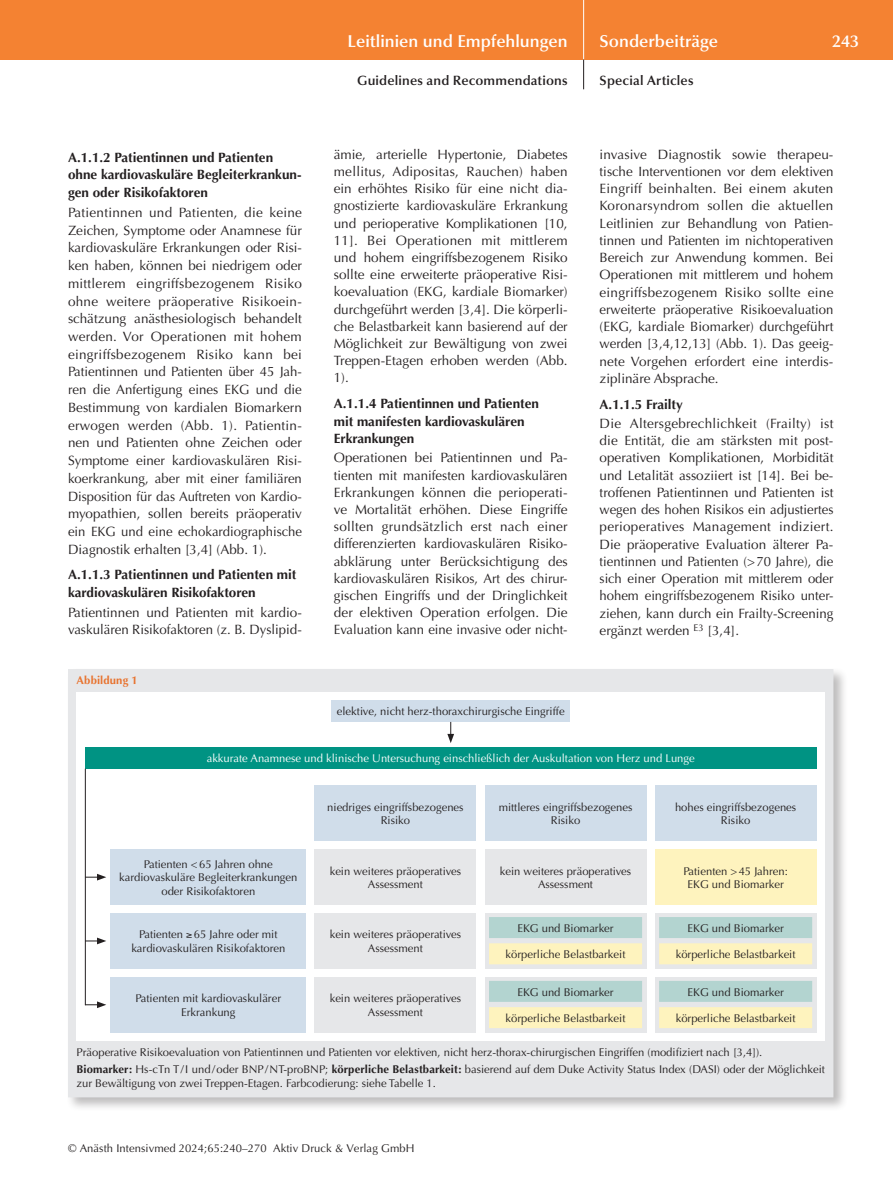
<style>
.page{position:relative;width:893px;height:1191px;background:#fff}
.page>*{position:absolute;margin:0;border:0;box-sizing:border-box;transform-origin:0 0}
.t1{font:600 17.25px "Optima";color:#fff}
.t2{font:13.5px/17.2px "Optima";color:#231f20}
.t3{font:700 13.5px/17.7px "Optima";color:#231f20}
.t4{font:600 13.5px "Optima";letter-spacing:.01em;color:#231f20}
.t5{font:11.25px/13.5px "Optima";color:#231f20;text-align:center}
.t6{font:11.25px "Optima";color:#fff}
.t7{font:700 11.25px "Optima";letter-spacing:.015em;color:#e8732f}
.s1{font-weight:700}
</style>
<div class="page">
<div style="left:0;top:0;width:893px;height:60px;background:#f48232"></div>
<hr style="left:583px;top:0;width:1px;height:60px;background:#fff">
<svg style="left:583px;top:60px;width:1px;height:29px"></svg>
<div style="left:66px;top:666px;width:782px;height:446px;background:#231f20;opacity:.3"></div>
<div style="left:68px;top:669px;width:765px;height:428px;background:#e6e7e9"></div>
<div style="left:77px;top:692px;width:748px;height:349px;background:#fff"></div>
<div style="left:332px;top:700px;width:238px;height:22px;background:#d0ddea"></div>
<div style="left:315px;top:785px;width:161px;height:56px;background:#d0ddea"></div>
<div style="left:315px;top:849px;width:161px;height:55px;background:#e6e7e9"></div>
<div style="left:485px;top:785px;width:161px;height:56px;background:#d0ddea"></div>
<div style="left:485px;top:849px;width:161px;height:55px;background:#e6e7e9"></div>
<div style="left:655px;top:785px;width:161px;height:56px;background:#d0ddea"></div>
<div style="left:655px;top:849px;width:161px;height:55px;background:#fef3be"></div>
<div style="left:315px;top:913px;width:161px;height:55px;background:#e6e7e9"></div>
<div style="left:485px;top:913px;width:161px;height:55px;background:#e6e7e9"></div>
<div style="left:489px;top:917px;width:153px;height:21px;background:#b3d4d0"></div>
<div style="left:489px;top:943px;width:153px;height:21px;background:#fef3be"></div>
<div style="left:655px;top:913px;width:161px;height:55px;background:#e6e7e9"></div>
<div style="left:659px;top:917px;width:153px;height:21px;background:#b3d4d0"></div>
<div style="left:659px;top:943px;width:153px;height:21px;background:#fef3be"></div>
<div style="left:315px;top:977px;width:161px;height:55px;background:#e6e7e9"></div>
<div style="left:111px;top:849px;width:195px;height:55px;background:#d0ddea"></div>
<div style="left:111px;top:913px;width:195px;height:55px;background:#d0ddea"></div>
<div style="left:111px;top:977px;width:195px;height:55px;background:#d0ddea"></div>
<div style="left:485px;top:977px;width:161px;height:55px;background:#e6e7e9"></div>
<div style="left:489px;top:980px;width:153px;height:21px;background:#b3d4d0"></div>
<div style="left:489px;top:1007px;width:153px;height:21px;background:#fef3be"></div>
<div style="left:655px;top:977px;width:161px;height:55px;background:#e6e7e9"></div>
<div style="left:659px;top:980px;width:153px;height:21px;background:#b3d4d0"></div>
<div style="left:659px;top:1007px;width:153px;height:21px;background:#fef3be"></div>
<div style="left:85px;top:747px;width:731px;height:21px;background:#009383"></div>
<svg style="left:447px;top:722px;width:7px;height:21px"></svg>
<svg style="left:86px;top:873px;width:20px;height:7px"></svg>
<svg style="left:86px;top:937px;width:20px;height:7px"></svg>
<svg style="left:85px;top:1001px;width:21px;height:7px"></svg>
<hr style="left:85px;top:768px;width:1px;height:237px;background:#231f20">
<p class="t3" style="left:68px;top:148px;width:235px">A.1.1.2 Patientinnen und Patienten ohne kardiovaskuläre Begleiterkrankun&shy;gen oder Risikofaktoren</p>
<p class="t2" style="left:68px;top:204px;width:235px;line-height:17.7px">Patientinnen und Patienten, die keine Zeichen, Symptome oder Anamnese für kardiovaskuläre Erkrankungen oder Risi&shy;ken haben, können bei niedrigem oder mittlerem eingriffsbezogenem Risiko ohne weitere präoperative Risikoein&shy;schätzung anästhesiologisch behandelt werden. Vor Operationen mit hohem eingriffsbezogenem Risiko kann bei Patientinnen und Patienten über 45 Jah&shy;ren die Anfertigung eines EKG und die Bestimmung von kardialen Biomarkern erwogen werden (Abb. 1). Patientin-- nen und Patienten ohne Zeichen oder Symptome einer kardiovaskulären Risi&shy;koerkrankung, aber mit einer familiären Disposition für das Auftreten von Kardio&shy;myopathien, sollen bereits präoperativ ein EKG und eine echokardiographische Diagnostik erhalten [3,4] (Abb. 1).</p>
<p class="t3" style="left:68px;top:566px;width:230px">A.1.1.3 Patientinnen und Patienten mit kardiovaskulären Risikofaktoren</p>
<p class="t2" style="left:68px;top:604px;width:235px">Patientinnen und Patienten mit kardio&shy;vaskulären Risikofaktoren (z. B. Dyslipid-</p>
<p class="t7" style="left:77px;top:673px;width:63px">Abbildung 1</p>
<p class="t1" style="left:348px;top:31px;width:222px">Leitlinien und Empfehlungen</p>
<p class="t4" style="left:357px;top:73px;width:212px">Guidelines and Recommendations</p>
<p class="t2" style="left:334px;top:146px;width:235px;text-align:justify">ämie, arterielle Hypertonie, Diabetes mellitus, Adipositas, Rauchen) haben ein erhöhtes Risiko für eine nicht dia&shy;gnostizierte kardiovaskuläre Erkrankung und perioperative Komplikationen [10, 11]. Bei Operationen mit mittlerem und hohem eingriffsbezogenem Risiko sollte eine erweiterte präoperative Risi&shy;koevaluation (EKG, kardiale Biomarker) durchgeführt werden [3,4]. Die körperli&shy;che Belastbarkeit kann basierend auf der Möglichkeit zur Bewältigung von zwei Treppen-Etagen erhoben werden (Abb.<br>1).</p>
<p class="t3" style="left:334px;top:395px;width:207px">A.1.1.4 Patientinnen und Patienten mit manifesten kardiovaskulären<br>Erkrankungen</p>
<p class="t2" style="left:334px;top:449px;width:235px">Operationen bei Patientinnen und Pa&shy;tienten mit manifesten kardiovaskulären Erkrankungen können die perioperati-- ve Mortalität erhöhen. Diese Eingriffe sollten grundsätzlich erst nach einer differenzierten kardiovaskulären Risiko&shy;abklärung unter Berücksichtigung des kardiovaskulären Risikos, Art des chirur&shy;gischen Eingriffs und der Dringlichkeit der elektiven Operation erfolgen. Die Evaluation kann eine invasive oder nicht-</p>
<p class="t5" style="left:337px;top:705px;width:229px">elektive, nicht herz-thoraxchirurgische Eingriffe</p>
<p class="t1" style="left:600px;top:31px;width:120px">Sonderbeiträge</p>
<p class="t1" style="left:832px;top:31px;width:28px">243</p>
<p class="t4" style="left:600px;top:73px;width:95px">Special Articles</p>
<p class="t2" style="left:600px;top:146px;width:235px;text-align:justify">invasive Diagnostik sowie therapeu&shy;tische Interventionen vor dem elektiven Eingriff beinhalten. Bei einem akuten Koronarsyndrom sollen die aktuellen Leitlinien zur Behandlung von Patien&shy;tinnen und Patienten im nichtoperativen Bereich zur Anwendung kommen. Bei Operationen mit mittlerem und hohem eingriffsbezogenem Risiko sollte eine erweiterte präoperative Risikoevaluation (EKG, kardiale Biomarker) durchgeführt werden [3,4,12,13] (Abb. 1). Das geeig&shy;nete Vorgehen erfordert eine interdis&shy;ziplinäre Absprache.</p>
<p class="t3" style="left:600px;top:395px;width:85px">A.1.1.5 Frailty</p>
<p class="t2" style="left:600px;top:415px;width:235px;text-align:justify">Die Altersgebrechlichkeit (Frailty) ist die Entität, die am stärksten mit post&shy;operativen Komplikationen, Morbidität und Letalität assoziiert ist [14]. Bei be&shy;troffenen Patientinnen und Patienten ist wegen des hohen Risikos ein adjustiertes perioperatives Management indiziert.<br>Die präoperative Evaluation älterer Pa&shy;tientinnen und Patienten (&gt;70 Jahre), die sich einer Operation mit mittlerem oder hohem eingriffsbezogenem Risiko unter&shy;ziehen, kann durch ein Frailty-Screening ergänzt werden <sup>E3</sup> [3,4].</p>
<p class="t6" style="left:207px;top:752px;width:490px">akkurate Anamnese und klinische Untersuchung einschließlich der Auskultation von Herz und Lunge</p>
<p class="t5" style="left:119px;top:857px;width:180px">Patienten &lt; 65 Jahren ohne kardiovaskuläre Begleiterkrankungen oder Risikofaktoren</p>
<p class="t5" style="left:131px;top:928px;width:156px">Patienten ≥ 65 Jahre oder mit kardiovaskulären Risikofaktoren</p>
<p class="t5" style="left:136px;top:991px;width:147px">Patienten mit kardiovaskulärer<br>Erkrankung</p>
<p class="t5" style="left:327px;top:800px;width:138px">niedriges eingriffsbezogenes<br>Risiko</p>
<p class="t5" style="left:330px;top:864px;width:133px">kein weiteres präoperatives<br>Assessment</p>
<p class="t5" style="left:330px;top:928px;width:133px">kein weiteres präoperatives<br>Assessment</p>
<p class="t5" style="left:330px;top:991px;width:133px">kein weiteres präoperatives<br>Assessment</p>
<p class="t5" style="left:499px;top:800px;width:135px">mittleres eingriffsbezogenes<br>Risiko</p>
<p class="t5" style="left:500px;top:864px;width:133px">kein weiteres präoperatives<br>Assessment</p>
<p class="t5" style="left:517px;top:921px;width:98px">EKG und Biomarker</p>
<p class="t5" style="left:506px;top:947px;width:121px">körperliche Belastbarkeit</p>
<p class="t5" style="left:517px;top:985px;width:98px">EKG und Biomarker</p>
<p class="t5" style="left:506px;top:1011px;width:121px">körperliche Belastbarkeit</p>
<p class="t5" style="left:675px;top:800px;width:123px">hohes eingriffsbezogenes<br>Risiko</p>
<p class="t5" style="left:683px;top:864px;width:106px">Patienten &gt; 45 Jahren:<br>EKG und Biomarker</p>
<p class="t5" style="left:687px;top:921px;width:98px">EKG und Biomarker</p>
<p class="t5" style="left:676px;top:947px;width:121px">körperliche Belastbarkeit</p>
<p class="t5" style="left:687px;top:985px;width:98px">EKG und Biomarker</p>
<p class="t5" style="left:676px;top:1011px;width:121px">körperliche Belastbarkeit</p>
<p class="t5" style="left:77px;top:1043px;width:750px;line-height:17.7px;text-align:left">Präoperative Risikoevaluation von Patientinnen und Patienten vor elektiven, nicht herz-thorax-chirurgischen Eingriffen (modifiziert nach [3,4]).<br><span class="s1">Biomarker:</span> Hs-cTn T/I und/oder BNP/NT-proBNP; <span class="s1">körperliche Belastbarkeit:</span> basierend auf dem Duke Activity Status Index (DASI) oder der Möglichkeit</p>
<p class="t5" style="left:77px;top:1076px;width:361px">zur Bewältigung von zwei Treppen-Etagen. Farbcodierung: siehe Tabelle 1.</p>
<p class="t5" style="left:68px;top:1142px;width:348px">© Anästh Intensivmed 2024;65:240–270 Aktiv Druck &amp; Verlag GmbH</p>
</div>
